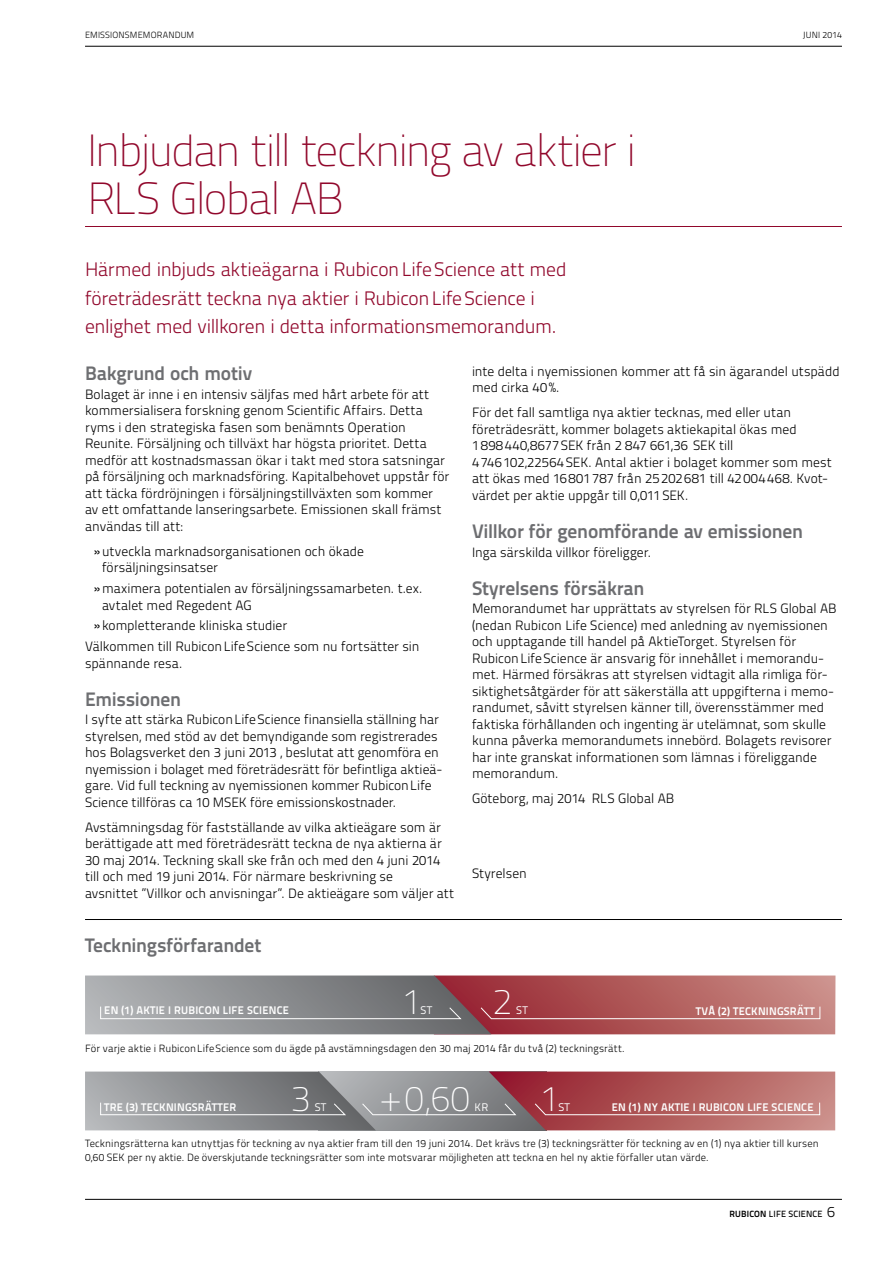
<style>
.page{position:relative;width:893px;height:1263px;background:#fff}
.page>*{position:absolute;margin:0;border:0;box-sizing:border-box;transform-origin:0 0}
.t1{font:100 45px/48px "Titillium Text 22 L";letter-spacing:-.045em;color:#91072b}
.t2{font:100 35.85px "Titillium Text 22 L";color:#fff}
.t3{font:300 19.5px/28.5px "Titillium Text 22 L";letter-spacing:-.015em;color:#91072b}
.t4{font:700 19.5px "Titillium Text 22 L";letter-spacing:-.01em;color:#6d6e71}
.t5{font:300 13.5px/16.5px "Titillium Text 22 L";color:#000}
.t6{font:700 11.1px "Titillium Text 22 L";letter-spacing:.02em;color:#fff}
.t7{font:800 11.1px "Titillium Text 22 L";letter-spacing:.02em;color:#000}
.t8{font:11.1px "Titillium Text 22 L";letter-spacing:.02em;color:#fff}
.t9{font:300 10.5px/13.5px "Titillium Text 22 L";letter-spacing:.01em;color:#000}
.t10{font:300 9px "Titillium Text 22 L";letter-spacing:.015em;color:#000}
.t11{font:500 9px "Titillium Text 22 L";letter-spacing:.015em;color:#000}
.s1{font-family:"Helvetica";font-weight:400}
.s2{font-weight:700}
.s3{font-weight:300;font-size:15px}
</style>
<div class="page">
<hr style="left:85px;top:1199px;width:757px;height:1px;background:#000">
<hr style="left:85px;top:46px;width:757px;height:1px;background:#000">
<hr style="left:85px;top:226px;width:757px;height:1px;background:#91072b">
<svg style="left:85px;top:1071px;width:750px;height:59px;background:#9e7b7d"></svg>
<svg style="left:85px;top:975px;width:750px;height:59px;background:#a07779"></svg>
<hr style="left:85px;top:919px;width:757px;height:1px;background:#000">
<p class="t10" style="left:85px;top:28px;width:111px">EMISSIONSMEMORANDUM</p>
<p class="t10" style="left:803px;top:28px;width:40px">JUNI 2014</p>
<h1 class="t1" style="left:87px;top:124px;width:550px">Inbjudan till teckning av aktier i<br>RLS Global AB</h1>
<h3 class="t3" style="left:85px;top:254px;width:483px">Härmed inbjuds aktieägarna i RubiconLifeScience att med företrädesrätt teckna nya aktier i RubiconLifeScience i enlighet med villkoren i detta informationsmemorandum.</h3>
<h3 class="t4" style="left:85px;top:358px;width:169px">Bakgrund och motiv</h3>
<p class="t5" style="left:85px;top:385px;width:366px">Bolaget är inne i en intensiv säljfas med hårt arbete för att kommersialisera forskning genom Scientific Affairs. Detta ryms i den strategiska fasen som benämnts Operation Reunite. Försäljning och tillväxt har högsta prioritet. Detta medför att kostnadsmassan ökar i takt med stora satsningar på försäljning och marknadsföring. Kapitalbehovet uppstår för att täcka fördröjningen i försäljningstillväxten som kommer av ett omfattande lanseringsarbete. Emissionen skall främst användas till att:</p>
<p class="t5" style="left:102px;top:542px;width:263px;text-indent:-9px"><span class="s1">»</span>utveckla marknadsorganisationen och ökade försäljningsinsatser</p>
<p class="t5" style="left:102px;top:579px;width:322px;text-indent:-9px"><span class="s1">»</span>maximera potentialen av försäljningssamarbeten. t.ex. avtalet med Regedent AG</p>
<p class="t5" style="left:85px;top:615px;width:336px;line-height:20.7px;text-indent:9px"><span class="s1">»</span>kompletterande kliniska studier<br>Välkommen till RubiconLifeScience som nu fortsätter sin</p>
<p class="t5" style="left:85px;top:654px;width:99px">spännande resa.</p>
<h3 class="t4" style="left:85px;top:684px;width:98px">Emissionen</h3>
<p class="t5" style="left:85px;top:711px;width:359px">I syfte att stärka RubiconLifeScience finansiella ställning har styrelsen, med stöd av det bemyndigande som registrerades hos Bolagsverket den 3 juni 2013 , beslutat att genomföra en nyemission i bolaget med företrädesrätt för befintliga aktieä&shy;gare. Vid full teckning av nyemissionen kommer RubiconLife Science tillföras ca 10 MSEK före emissionskostnader.</p>
<p class="t5" style="left:85px;top:818px;width:371px">Avstämningsdag för fastställande av vilka aktieägare som är berättigade att med företrädesrätt teckna de nya aktierna är 30 maj 2014. Teckning skall ske från och med den 4 juni 2014 till och med 19 juni 2014. För närmare beskrivning se<br>avsnittet ”Villkor och anvisningar”. De aktieägare som väljer att</p>
<p class="t5" style="left:472px;top:362px;width:369px">inte delta i nyemissionen kommer att få sin ägarandel utspädd med cirka 40%.</p>
<p class="t5" style="left:472px;top:404px;width:361px">För det fall samtliga nya aktier tecknas, med eller utan företrädesrätt, kommer bolagets aktiekapital ökas med 1898440,8677SEK från 2 847 661,36 SEK till 4746102,22564SEK. Antal aktier i bolaget kommer som mest att ökas med 16801787 från 25202681 till 42004468. Kvot&shy;värdet per aktie uppgår till 0,011SEK.</p>
<h3 class="t4" style="left:472px;top:516px;width:333px">Villkor för genomförande av emissionen</h3>
<p class="t5" style="left:472px;top:543px;width:181px">Inga särskilda villkor föreligger.</p>
<h3 class="t4" style="left:472px;top:573px;width:174px">Styrelsens försäkran</h3>
<p class="t5" style="left:472px;top:599px;width:366px">Memorandumet har upprättats av styrelsen för RLS Global AB (nedan Rubicon Life Science) med anledning av nyemissionen och upptagande till handel på AktieTorget. Styrelsen för RubiconLifeScience är ansvarig för innehållet i memorandu&shy;met. Härmed försäkras att styrelsen vidtagit alla rimliga för&shy;siktighetsåtgärder för att säkerställa att uppgifterna i memo&shy;randumet, såvitt styrelsen känner till, överensstämmer med faktiska förhållanden och ingenting är utelämnat, som skulle kunna påverka memorandumets innebörd. Bolagets revisorer har inte granskat informationen som lämnas i föreliggande memorandum.</p>
<p class="t5" style="left:472px;top:789px;width:204px">Göteborg, maj 2014 RLS Global AB</p>
<p class="t5" style="left:472px;top:864px;width:56px">Styrelsen</p>
<h3 class="t4" style="left:85px;top:930px;width:178px">Teckningsförfarandet</h3>
<p class="t7" style="left:94px;top:944px;width:36px">Figur 1</p>
<p class="t6" style="left:104px;top:1002px;width:186px">EN (1) AKTIE I RUBICON LIFE SCIENCE</p>
<h2 class="t2" style="left:402px;top:976px;width:21px">1</h2>
<p class="t8" style="left:421px;top:1002px;width:13px">ST</p>
<h2 class="t2" style="left:493px;top:976px;width:21px">2</h2>
<p class="t8" style="left:516px;top:1002px;width:13px">ST</p>
<p class="t6" style="left:696px;top:1002px;width:120px">TVÅ (2) TECKNINGSRÄTT</p>
<p class="t9" style="left:85px;top:1041px;width:541px">För varje aktie i RubiconLifeScience som du ägde på avstämningsdagen den 30 maj 2014 får du två (2) teckningsrätt.</p>
<p class="t7" style="left:94px;top:1039px;width:36px">Figur 2</p>
<p class="t7" style="left:94px;top:1045px;width:36px">Figur 2</p>
<p class="t6" style="left:104px;top:1098px;width:133px">TRE (3) TECKNINGSRÄTTER</p>
<h2 class="t2" style="left:291px;top:1073px;width:21px">3</h2>
<p class="t8" style="left:315px;top:1099px;width:13px">ST</p>
<h2 class="t2" style="left:383px;top:1073px;width:88px">+ 0,60</h2>
<p class="t8" style="left:475px;top:1099px;width:15px">KR</p>
<h2 class="t2" style="left:540px;top:1073px;width:21px">1</h2>
<p class="t8" style="left:558px;top:1099px;width:13px">ST</p>
<p class="t6" style="left:612px;top:1098px;width:203px">EN (1) NY AKTIE I RUBICON LIFE SCIENCE</p>
<p class="t9" style="left:85px;top:1136px;width:735px">Teckningsrätterna kan utnyttjas för teckning av nya aktier fram till den 19 juni 2014. Det krävs tre (3) teckningsrätter för teckning av en (1) nya aktier till kursen<br>0,60 SEK per ny aktie. De överskjutande teckningsrätter som inte motsvarar möjligheten att teckna en hel ny aktie förfaller utan värde.</p>
<p class="t11" style="left:729px;top:1207px;width:107px"><span class="s2">RUBICON</span> LIFE SCIENCE <span class="s3">6</span></p>
</div>
